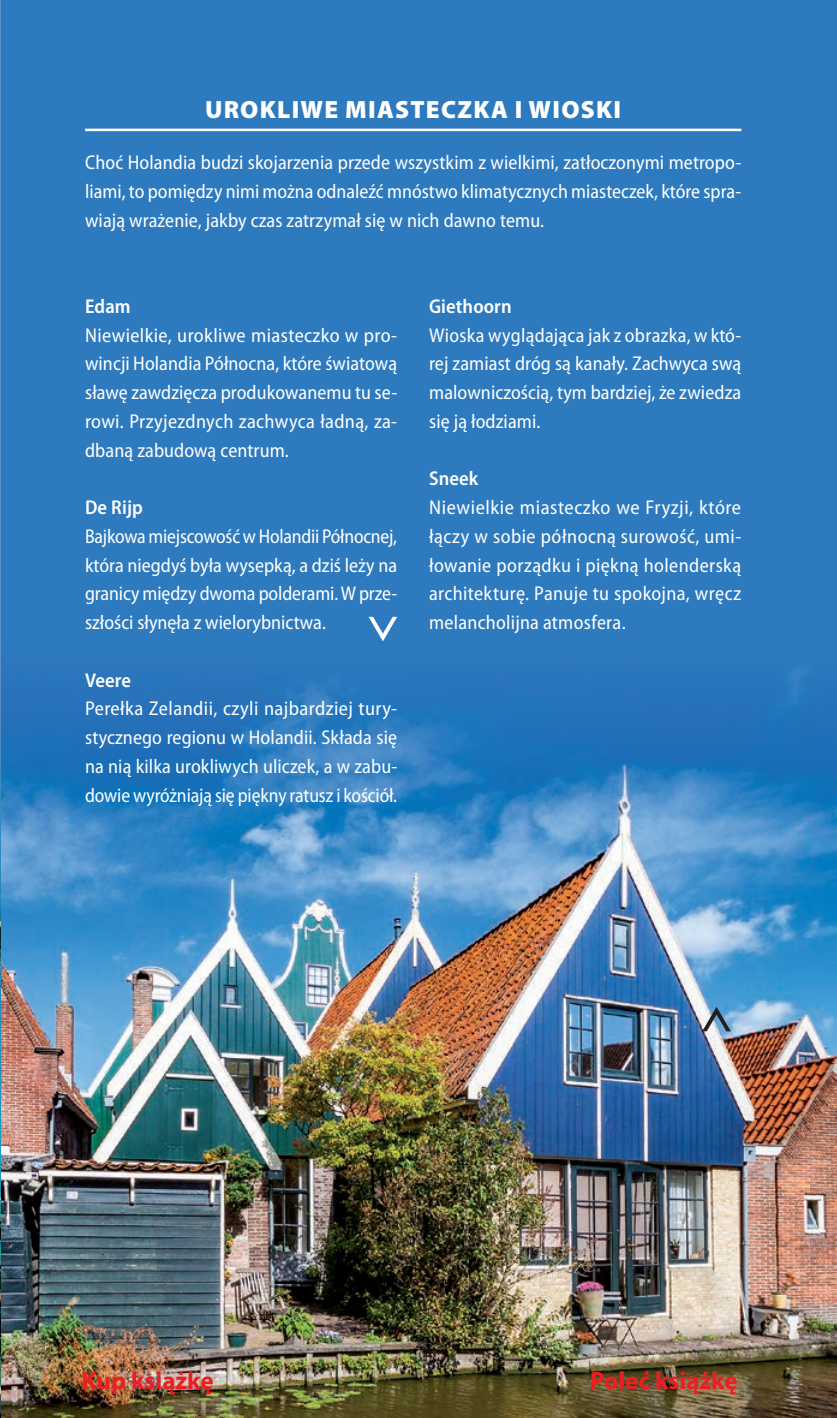
<style>
.page{position:relative;width:837px;height:1418px;background:#fff}
.page>*{position:absolute;margin:0;border:0;box-sizing:border-box;transform-origin:0 0}
.t1{font:900 25px "Myriad Pro";letter-spacing:.05em;color:#fff}
.t2{font:700 25px "Myriad Pro";color:#ee1d23}
.t3{font:semi-condensed 20px/28.8px "Myriad Pro";letter-spacing:.005em;color:#fff;text-align:justify}
.t4{font:semi-condensed 20px/28.8px "Myriad Pro";letter-spacing:.005em;color:#fff;text-align:justify;scale:.96 1}
.t5{font:600 semi-condensed 20px "Myriad Pro";letter-spacing:.005em;color:#fff}
</style>
<div class="page">
<div style="left:0;top:0;width:836px;height:1417px;background:#2e7abf"></div>
<img style="left:1px;top:641px;width:835px;height:776px">
<hr style="left:0;top:622px;width:1px;height:795px;background:#1270b9">
<img style="left:0;top:655px;width:1px;height:762px">
<hr style="left:85px;top:129px;width:656px;height:2px;background:#fff">
<svg style="left:702px;top:1006px;width:28px;height:25px"></svg>
<svg style="left:368px;top:617px;width:29px;height:24px"></svg>
<p class="t1" style="left:205px;top:93px;width:417px">UROKLIWE MIASTECZKA I WIOSKI</p>
<p class="t3" style="left:85px;top:148px;width:657px">Choć Holandia budzi skojarzenia przede wszystkim z wielkimi, zatłoczonymi metropo&shy;liami, to pomiędzy nimi można odnaleźć mnóstwo klimatycznych miasteczek, które spra&shy;wiają wrażenie, jakby czas zatrzymał się w nich dawno temu.</p>
<p class="t5" style="left:85px;top:295px;width:47px">Edam</p>
<p class="t3" style="left:85px;top:321px;width:313px">Niewielkie, urokliwe miasteczko w pro&shy;wincji Holandia Północna, które światową sławę zawdzięcza produkowanemu tu se&shy;rowi. Przyjezdnych zachwyca ładną, za&shy;dbaną zabudową centrum.</p>
<p class="t5" style="left:85px;top:496px;width:59px">De Rijp</p>
<p class="t4" style="left:85px;top:522px;width:326px">Bajkowa miejscowość w Holandii Północnej, która niegdyś była wysepką, a dziś leży na granicy między dwoma polderami. W prze&shy;szłości słynęła z wielorybnictwa.</p>
<p class="t5" style="left:85px;top:669px;width:47px">Veere</p>
<p class="t3" style="left:85px;top:695px;width:313px">Perełka Zelandii, czyli najbardziej tury&shy;stycznego regionu w Holandii. Składa się na nią kilka urokliwych uliczek, a w zabu&shy;dowie wyróżniają się piękny ratusz i kościół.</p>
<p class="t5" style="left:429px;top:295px;width:84px">Giethoorn</p>
<p class="t3" style="left:429px;top:321px;width:313px">Wioska wyglądająca jak z obrazka, w któ&shy;rej zamiast dróg są kanały. Zachwyca swą malowniczością, tym bardziej, że zwiedza się ją łodziami.</p>
<p class="t5" style="left:429px;top:467px;width:51px">Sneek</p>
<p class="t3" style="left:429px;top:493px;width:313px">Niewielkie miasteczko we Fryzji, które łączy w sobie północną surowość, umi&shy;łowanie porządku i piękną holenderską architekturę. Panuje tu spokojna, wręcz melancholijna atmosfera.</p>
<p class="t2" style="left:81px;top:1364px;width:134px">Kup książkę</p>
<p class="t2" style="left:590px;top:1364px;width:149px">Poleć książkę</p>
</div>
